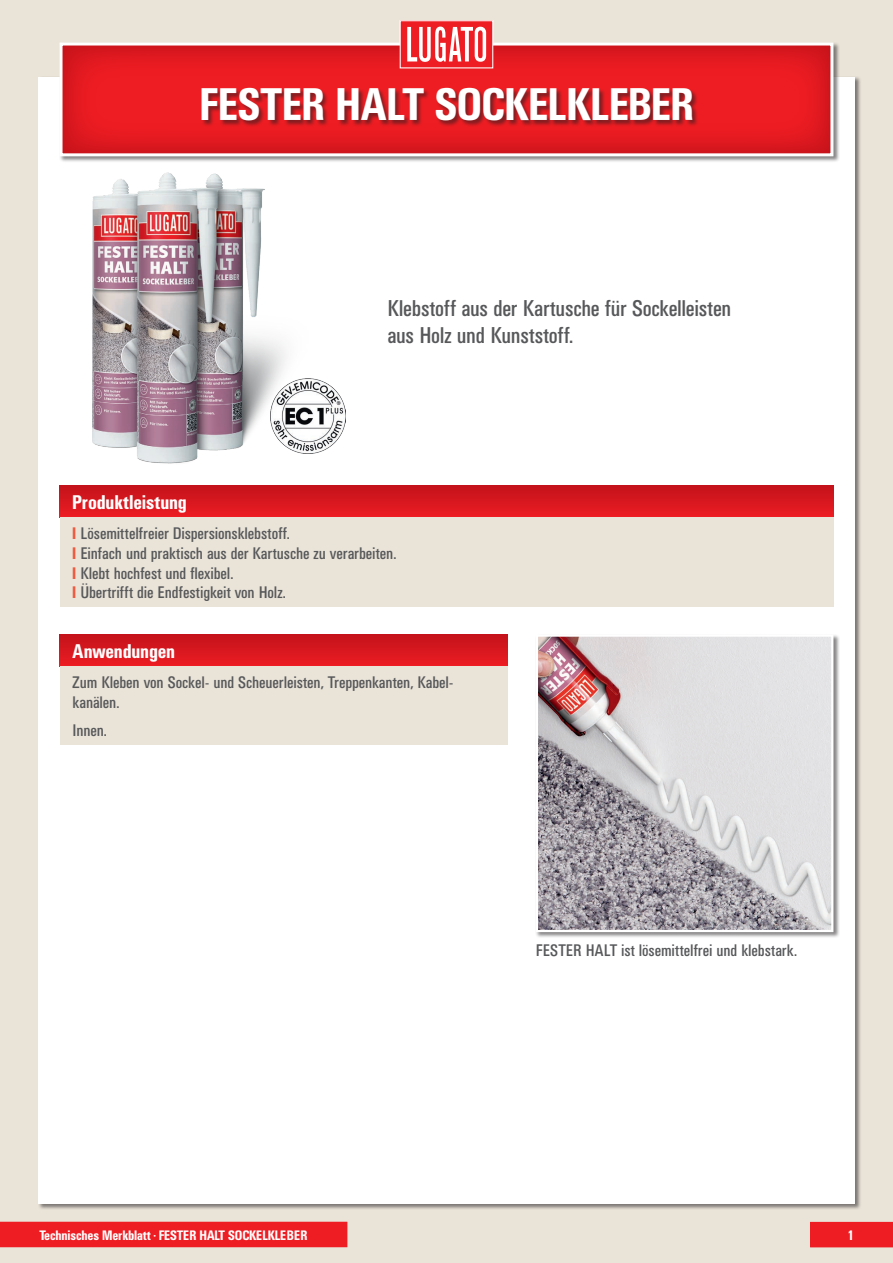
<style>
.page{position:relative;width:893px;height:1263px;background:#e9e3d8}
.page>*{position:absolute;margin:0;border:0;box-sizing:border-box;transform-origin:0 0}
.t1{font:500 condensed 45px "UN11";letter-spacing:.005em;color:#fff}
.t2{font:condensed 22.5px/27px "UN11";color:#57585a}
.t3{font:500 condensed 19.5px "UN11";letter-spacing:.005em;color:#fff}
.t4{font:condensed 16.5px/19.8px "UN11";letter-spacing:.005em;color:#57585a}
.t5{font:500 condensed 13.5px "UN11";color:#fff}
.s1{font-weight:500;color:#f0593e}
</style>
<div class="page">
<div style="left:38px;top:77px;width:817px;height:1126px;background:#fff"></div>
<div style="left:810px;top:1222px;width:83px;height:25px;background:#ee1d23"></div>
<div style="left:0;top:1222px;width:347px;height:25px;background:#ee1d23"></div>
<div style="left:59px;top:42px;width:781px;height:121px;background:#231f20;opacity:.55"></div>
<svg style="left:60px;top:43px;width:773px;height:113px;fill:#e91b22"></svg>
<div style="left:202px;top:88px;width:497px;height:39px;background:#231f20;opacity:.55"></div>
<div style="left:400px;top:21px;width:93px;height:47px;background:#ee1d23"></div>
<div style="left:400px;top:20px;width:93px;height:48px;border:1px solid #fff"></div>
<svg style="left:407px;top:27px;width:79px;height:35px"></svg>
<div style="left:535px;top:634px;width:305px;height:305px;background:#231f20;opacity:.55"></div>
<img style="left:539px;top:637px;width:291px;height:292px">
<div style="left:536px;top:634px;width:297px;height:298px;border:2px solid #fff"></div>
<div style="left:60px;top:485px;width:773px;height:32px;background:linear-gradient(to bottom,#c2121a,#eb1c23)"></div>
<div style="left:60px;top:517px;width:773px;height:90px;background:#e9e3d8"></div>
<div style="left:60px;top:634px;width:447px;height:32px;background:linear-gradient(to bottom,#c3121b,#eb1c23)"></div>
<div style="left:60px;top:666px;width:447px;height:79px;background:#e9e3d8"></div>
<img style="left:308px;top:378px;width:38px;height:76px">
<img style="left:93px;top:173px;width:215px;height:316px">
<h1 class="t1" style="left:199px;top:79px;width:496px">FESTER HALT SOCKELKLEBER</h1>
<h2 class="t2" style="left:387px;top:294px;width:345px">Klebstoff aus der Kartusche für Sockelleisten aus Holz und Kunststoff.</h2>
<p class="t3" style="left:72px;top:491px;width:116px">Produktleistung</p>
<p class="t4" style="left:72px;top:523px;width:326px"><span class="s1">I</span> Lösemittelfreier Dispersionsklebstoff.<br><span class="s1">I</span> Einfach und praktisch aus der Kartusche zu verarbeiten.<br><span class="s1">I</span> Klebt hochfest und flexibel.<br><span class="s1">I</span> Übertrifft die Endfestigkeit von Holz.</p>
<p class="t3" style="left:73px;top:640px;width:104px">Anwendungen</p>
<p class="t4" style="left:73px;top:672px;width:382px">Zum Kleben von Sockel- und Scheuerleisten, Treppenkanten, Kabel&shy;kanälen.</p>
<p class="t4" style="left:73px;top:720px;width:36px">Innen.</p>
<p class="t4" style="left:536px;top:940px;width:263px">FESTER HALT ist lösemittelfrei und klebstark.</p>
<p class="t5" style="left:39px;top:1227px;width:269px">Technisches Merkblatt <sup>•</sup> FESTER HALT SOCKELKLEBER</p>
<p class="t5" style="left:847px;top:1227px;width:8px">1</p>
</div>
